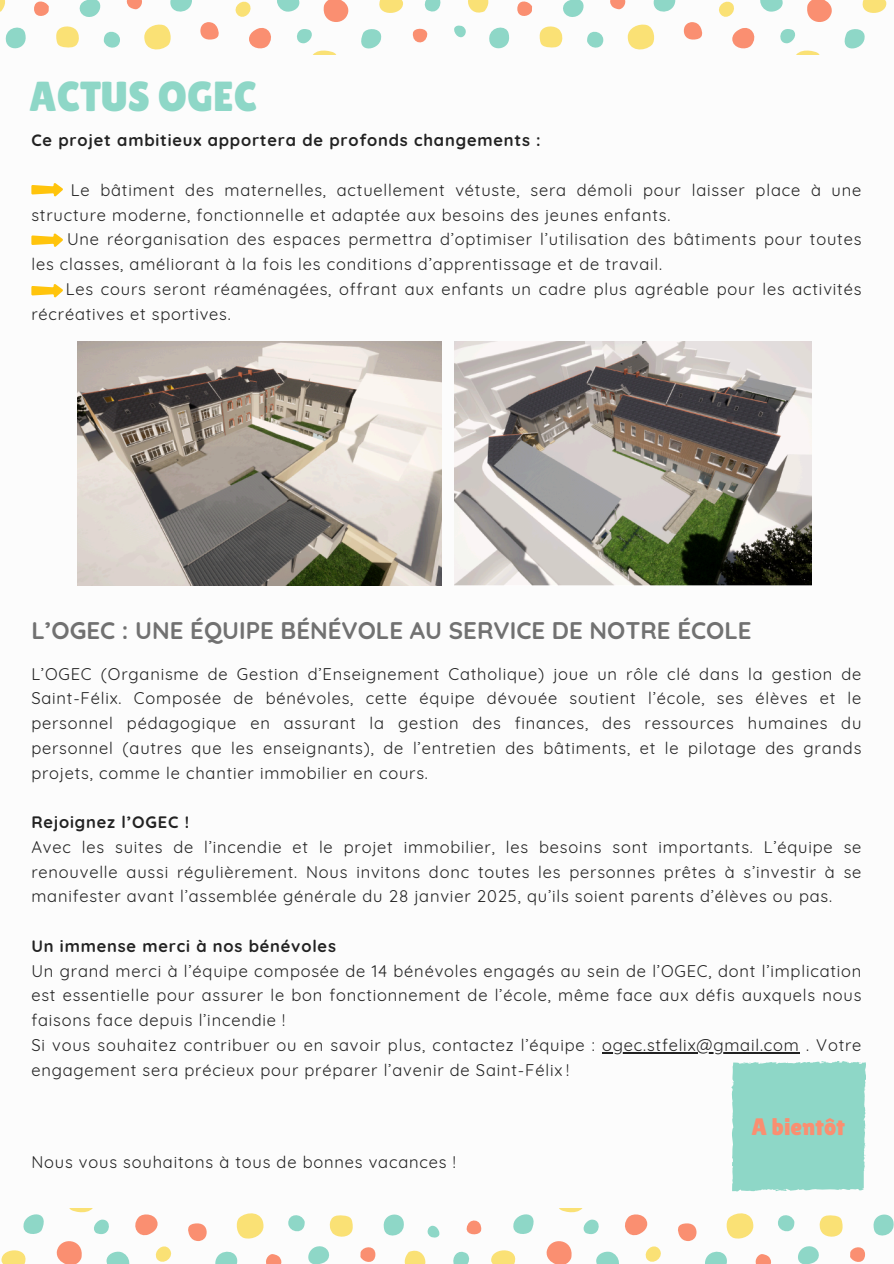
<style>
.page{position:relative;width:894px;height:1264px;background:#fff}
.page>*{position:absolute;margin:0;border:0;box-sizing:border-box;transform-origin:0 0}
.t1{font:42px "Lilita One";color:#8ed7c7}
.t2{font:700 24px "Quicksand";color:#717171}
.t3{font:23.85px "Lilita One";color:#fa8f71}
.t4{font:16.5px/24.8px "Quicksand";letter-spacing:.05em;color:#222}
.t5{font:700 16.5px "Quicksand";letter-spacing:.05em;color:#222}
</style>
<div class="page">
<svg style="left:424px;top:0;width:17px;height:12px"></svg>
<svg style="left:79px;top:0;width:22px;height:17px"></svg>
<svg style="left:170px;top:0;width:22px;height:12px"></svg>
<svg style="left:103px;top:31px;width:17px;height:17px"></svg>
<svg style="left:126px;top:0;width:16px;height:9px"></svg>
<svg style="left:412px;top:28px;width:16px;height:15px"></svg>
<svg style="left:200px;top:22px;width:19px;height:18px"></svg>
<svg style="left:56px;top:26px;width:23px;height:22px"></svg>
<svg style="left:235px;top:0;width:168px;height:55px"></svg>
<svg style="left:0;top:0;width:49px;height:49px"></svg>
<svg style="left:144px;top:24px;width:27px;height:26px"></svg>
<svg style="left:563px;top:0;width:21px;height:17px"></svg>
<svg style="left:653px;top:0;width:23px;height:12px"></svg>
<svg style="left:587px;top:31px;width:16px;height:17px"></svg>
<svg style="left:610px;top:0;width:15px;height:9px"></svg>
<svg style="left:683px;top:22px;width:20px;height:18px"></svg>
<svg style="left:539px;top:26px;width:23px;height:22px"></svg>
<svg style="left:719px;top:0;width:167px;height:55px"></svg>
<svg style="left:454px;top:0;width:78px;height:49px"></svg>
<svg style="left:627px;top:24px;width:28px;height:26px"></svg>
<svg style="left:453px;top:1251px;width:17px;height:12px"></svg>
<svg style="left:798px;top:1246px;width:21px;height:17px"></svg>
<svg style="left:705px;top:1251px;width:22px;height:12px"></svg>
<svg style="left:778px;top:1215px;width:17px;height:17px"></svg>
<svg style="left:755px;top:1254px;width:17px;height:9px"></svg>
<svg style="left:466px;top:1220px;width:16px;height:15px"></svg>
<svg style="left:678px;top:1223px;width:18px;height:17px"></svg>
<svg style="left:819px;top:1215px;width:23px;height:22px"></svg>
<svg style="left:491px;top:1208px;width:170px;height:55px"></svg>
<svg style="left:850px;top:1214px;width:43px;height:48px"></svg>
<svg style="left:726px;top:1213px;width:27px;height:26px"></svg>
<svg style="left:308px;top:1246px;width:22px;height:17px"></svg>
<svg style="left:215px;top:1251px;width:23px;height:12px"></svg>
<svg style="left:288px;top:1215px;width:17px;height:17px"></svg>
<svg style="left:266px;top:1254px;width:16px;height:9px"></svg>
<svg style="left:188px;top:1223px;width:18px;height:17px"></svg>
<svg style="left:329px;top:1215px;width:24px;height:22px"></svg>
<svg style="left:1px;top:1208px;width:171px;height:55px"></svg>
<svg style="left:360px;top:1214px;width:80px;height:49px"></svg>
<svg style="left:236px;top:1213px;width:27px;height:26px"></svg>
<div style="left:731px;top:1061px;width:134px;height:128px;background:#8ed7c7"></div>
<svg style="left:31px;top:183px;width:32px;height:13px"></svg>
<svg style="left:31px;top:284px;width:32px;height:13px"></svg>
<svg style="left:31px;top:233px;width:32px;height:14px"></svg>
<img style="left:78px;top:342px;width:363px;height:243px">
<img style="left:455px;top:342px;width:356px;height:243px">
<hr style="left:602px;top:1052px;width:197px;height:1px;background:#222">
<p class="t1" style="left:29px;top:72px;width:229px">ACTUS OGEC</p>
<p class="t5" style="left:31px;top:130px;width:511px">Ce projet ambitieux apportera de profonds changements :</p>
<h1 class="t4" style="left:31px;top:177px;width:831px;text-indent:40px">Le bâtiment des maternelles, actuellement vétuste, sera démoli pour laisser place à une structure moderne, fonctionnelle et adaptée aux besoins des jeunes enfants.</h1>
<h4 class="t4" style="left:31px;top:227px;width:831px;text-indent:36px">Une réorganisation des espaces permettra d’optimiser l’utilisation des bâtiments pour toutes les classes, améliorant à la fois les conditions d’apprentissage et de travail.</h4>
<p class="t4" style="left:31px;top:276px;width:831px;text-indent:34px">Les cours seront réaménagées, offrant aux enfants un cadre plus agréable pour les activités récréatives et sportives.</p>
<p class="t2" style="left:31px;top:615px;width:721px">L’OGEC : UNE ÉQUIPE BÉNÉVOLE AU SERVICE DE NOTRE ÉCOLE</p>
<p class="t4" style="left:31px;top:661px;width:831px;text-align:justify">L’OGEC (Organisme de Gestion d’Enseignement Catholique) joue un rôle clé dans la gestion de Saint-Félix. Composée de bénévoles, cette équipe dévouée soutient l’école, ses élèves et le personnel pédagogique en assurant la gestion des finances, des ressources humaines du personnel (autres que les enseignants), de l’entretien des bâtiments, et le pilotage des grands projets, comme le chantier immobilier en cours.</p>
<p class="t5" style="left:31px;top:811px;width:159px">Rejoignez l’OGEC !</p>
<p class="t4" style="left:31px;top:834px;width:831px;text-align:justify">Avec les suites de l’incendie et le projet immobilier, les besoins sont importants. L’équipe se renouvelle aussi régulièrement. Nous invitons donc toutes les personnes prêtes à s’investir à se manifester avant l’assemblée générale du 28 janvier 2025, qu’ils soient parents d’élèves ou pas.</p>
<h2 class="t5" style="left:31px;top:935px;width:306px">Un immense merci à nos bénévoles</h2>
<p class="t4" style="left:31px;top:958px;width:831px;text-align:justify">Un grand merci à l’équipe composée de 14 bénévoles engagés au sein de l’OGEC, dont l’implication est essentielle pour assurer le bon fonctionnement de l’école, même face aux défis auxquels nous faisons face depuis l’incendie !</p>
<p class="t4" style="left:31px;top:1032px;width:831px">Si vous souhaitez contribuer ou en savoir plus, contactez l’équipe : ogec.stfelix@gmail.com . Votre</p>
<p class="t4" style="left:31px;top:1057px;width:539px">engagement sera précieux pour préparer l’avenir de Saint-Félix !</p>
<p class="t4" style="left:31px;top:1149px;width:426px">Nous vous souhaitons à tous de bonnes vacances !</p>
<p class="t3" style="left:751px;top:1112px;width:95px">A bientôt</p>
</div>
